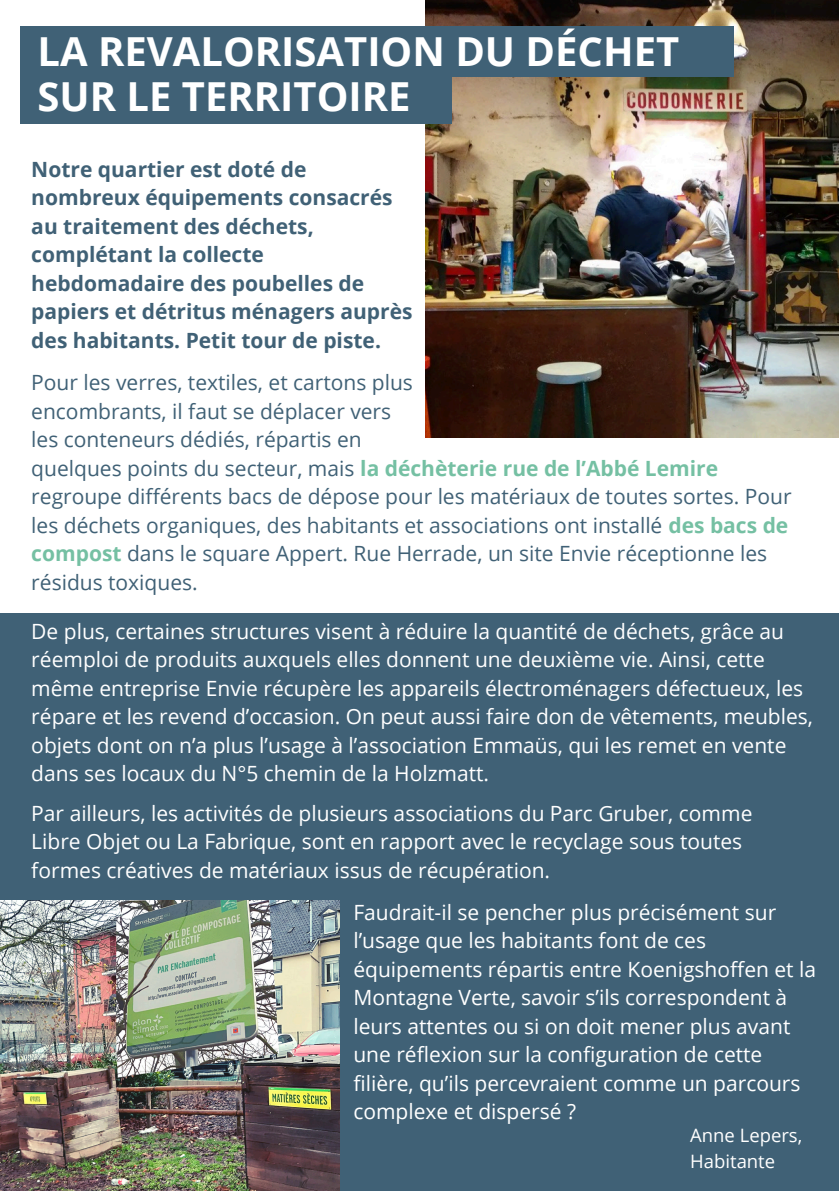
<style>
.page{position:relative;width:839px;height:1191px;background:#fff}
.page>*{position:absolute;margin:0;border:0;box-sizing:border-box;transform-origin:0 0}
.t1{font:700 40px "Open Sans";color:#fff}
.t2{font:21px/28.4px "Open Sans";color:#fff}
.t3{font:21px/28.4px "Open Sans";color:#406176}
.t4{font:700 21px/28.4px "Open Sans";color:#406176}
.t5{font:18.4px/25.6px "Open Sans";color:#fff}
.s1{font-weight:700;color:#75c0a3}
</style>
<div class="page">
<img style="left:425px;top:0;width:413px;height:438px">
<div style="left:20px;top:26px;width:714px;height:51px;background:#406176"></div>
<div style="left:20px;top:73px;width:432px;height:50px;background:#406176"></div>
<div style="left:0;top:613px;width:838px;height:578px;background:#406176"></div>
<img style="left:0;top:901px;width:339px;height:290px">
<h1 class="t1" style="left:37px;top:23px;width:643px">LA REVALORISATION DU DÉCHET</h1>
<h2 class="t1" style="left:37px;top:68px;width:374px">SUR LE TERRITOIRE</h2>
<h3 class="t4" style="left:31px;top:154px;width:383px">Notre quartier est doté de nombreux équipements consacrés au traitement des déchets, complétant la collecte hebdomadaire des poubelles de papiers et détritus ménagers auprès des habitants. Petit tour de piste.</h3>
<h3 class="t3" style="left:31px;top:368px;width:761px">Pour les verres, textiles, et cartons plus<br>encombrants, il faut se déplacer vers<br>les conteneurs dédiés, répartis en<br>quelques points du secteur, mais <span class="s1">la déchèterie rue de l’Abbé Lemire </span>regroupe différents bacs de dépose pour les matériaux de toutes sortes. Pour les déchets organiques, des habitants et associations ont installé <span class="s1">des bacs de compost</span> dans le square Appert. Rue Herrade, un site Envie réceptionne les</h3>
<h3 class="t3" style="left:31px;top:568px;width:168px">résidus toxiques.</h3>
<p class="t2" style="left:31px;top:616px;width:783px">De plus, certaines structures visent à réduire la quantité de déchets, grâce au réemploi de produits auxquels elles donnent une deuxième vie. Ainsi, cette même entreprise Envie récupère les appareils électroménagers défectueux, les répare et les revend d’occasion. On peut aussi faire don de vêtements, meubles, objets dont on n’a plus l’usage à l’association Emmaüs, qui les remet en vente dans ses locaux du N°5 chemin de la Holzmatt.</p>
<p class="t2" style="left:31px;top:798px;width:722px">Par ailleurs, les activités de plusieurs associations du Parc Gruber, comme<br>Libre Objet ou La Fabrique, sont en rapport avec le recyclage sous toutes formes créatives de matériaux issus de récupération.</p>
<h3 class="t2" style="left:353px;top:897px;width:464px">Faudrait-il se pencher plus précisément sur l’usage que les habitants font de ces équipements répartis entre Koenigshoffen et la Montagne Verte, savoir s’ils correspondent à leurs attentes ou si on doit mener plus avant une réflexion sur la configuration de cette filière, qu’ils percevraient comme un parcours complexe et dispersé ?</h3>
<p class="t5" style="left:690px;top:1123px;width:114px">Anne Lepers,<br>Habitante</p>
</div>
